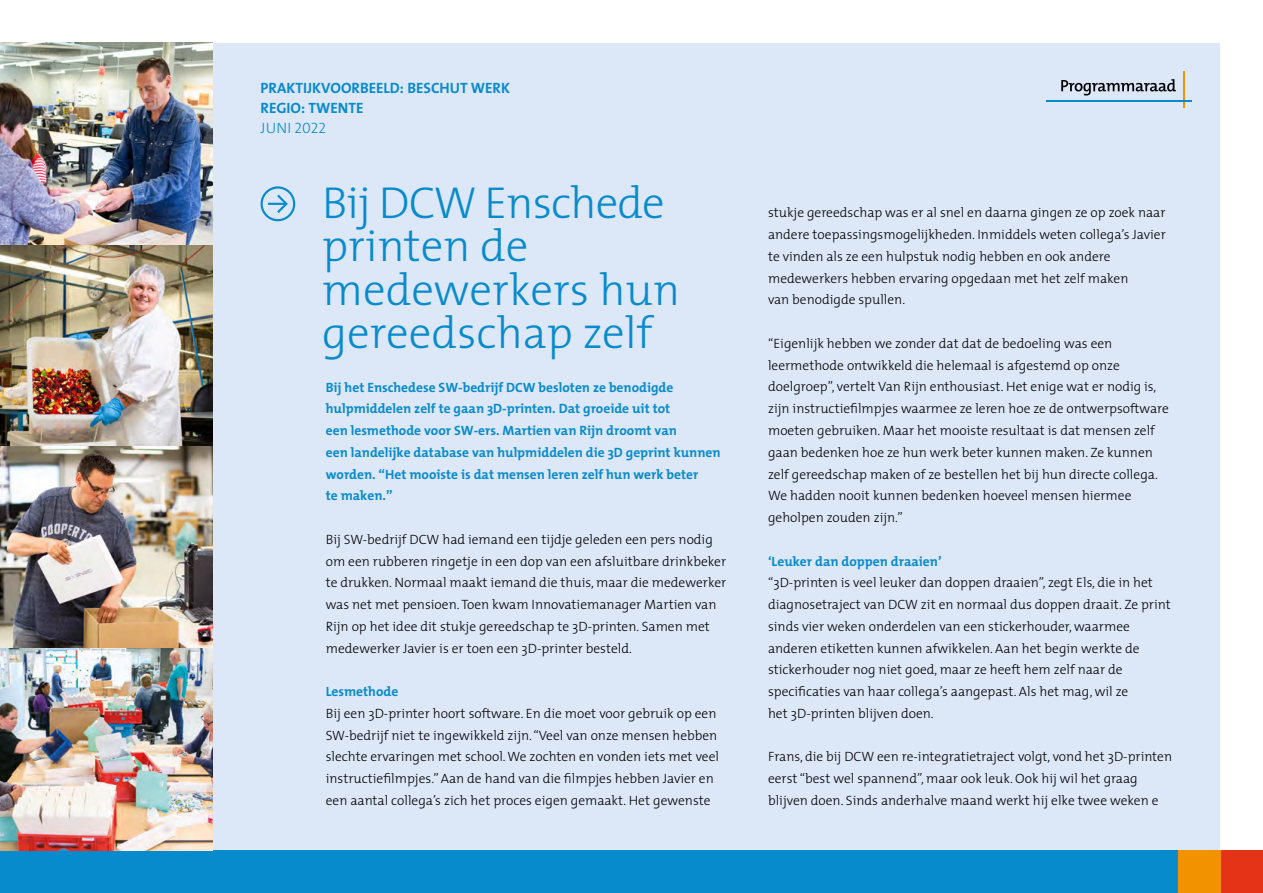
<style>
.page{position:relative;width:1263px;height:893px;background:#fff}
.page>*{position:absolute;margin:0;border:0;box-sizing:border-box;transform-origin:0 0}
.KOP_Praktijkverhaal{font:300 45px/43.5px "The Mix";color:#088bcc}
.Info_Praktijkverhaal{font:15px "The Mix Bold Caps";color:#088bcc}
.Info_Praktijk_DUN{font:15px "The Mix Light Caps";letter-spacing:.01em;color:#088bcc}
.Bodytekst{font:300 13.5px/21.8px "The Mix";color:#000}
.Intotekst_Praktijkve{font:700 13.5px/21.8px "The Mix";color:#088bcc}
.Tussenkop{font:700 13.5px "The Mix";color:#088bcc}
</style>
<div class="page">
<div style="left:43px;top:43px;width:1177px;height:807px;background:#dce7f7"></div>
<div style="left:0;top:850px;width:1178px;height:43px;background:#088bcc"></div>
<div style="left:1220px;top:850px;width:43px;height:43px;background:#e43317"></div>
<div style="left:1178px;top:850px;width:42px;height:43px;background:#f39200"></div>
<svg style="left:261px;top:186px;width:34px;height:35px"></svg>
<hr style="left:1183px;top:71px;width:2px;height:37px;background:#f39200">
<hr style="left:1046px;top:100px;width:145px;height:2px;background:#088bcc">
<svg style="left:1061px;top:79px;width:115px;height:16px"></svg>
<img style="left:0;top:244px;width:213px;height:202px">
<img style="left:0;top:446px;width:213px;height:202px">
<img style="left:0;top:43px;width:213px;height:201px">
<img style="left:0;top:648px;width:213px;height:202px">
<h1 class="Info_Praktijkverhaal" style="left:261px;top:75px;width:251px">PRAKTIJKVOORBEELD: BESCHUT WERK</h1>
<h1 class="Info_Praktijkverhaal" style="left:261px;top:95px;width:104px">REGIO: TWENTE</h1>
<h1 class="Info_Praktijk_DUN" style="left:261px;top:116px;width:67px">JUNI 2022</h1>
<p class="KOP_Praktijkverhaal" style="left:322px;top:179px;width:359px">Bij DCW Enschede printen de medewerkers hun</p>
<p class="KOP_Praktijkverhaal" style="left:322px;top:310px;width:332px">gereedschap zelf</p>
<h1 class="Intotekst_Praktijkve" style="left:326px;top:376px;width:396px">Bij het Enschedese SW-bedrijf DCW besloten ze benodigde hulpmiddelen zelf te gaan 3D-printen. Dat groeide uit tot<br>een lesmethode voor SW-ers. Martien van Rijn droomt van<br>een landelijke database van hulpmiddelen die 3D geprint kunnen worden. “Het mooiste is dat mensen leren zelf hun werk beter<br>te maken.”</h1>
<p class="Bodytekst" style="left:326px;top:528px;width:402px">Bij SW-bedrijf DCW had iemand een tijdje geleden een pers nodig om een rubberen ringetje in een dop van een afsluitbare drinkbeker te drukken. Normaal maakt iemand die thuis, maar die medewerker was net met pensioen. Toen kwam Innovatiemanager Martien van Rijn op het idee dit stukje gereedschap te 3D-printen. Samen met medewerker Javier is er toen een 3D-printer besteld.</p>
<h2 class="Tussenkop" style="left:326px;top:680px;width:74px">Lesmethode</h2>
<p class="Bodytekst" style="left:326px;top:702px;width:395px">Bij een 3D-printer hoort software. En die moet voor gebruik op een SW-bedrijf niet te ingewikkeld zijn. “Veel van onze mensen hebben slechte ervaringen met school. We zochten en vonden iets met veel instructiefilmpjes.” Aan de hand van die filmpjes hebben Javier en een aantal collega’s zich het proces eigen gemaakt. Het gewenste</p>
<p class="Bodytekst" style="left:768px;top:202px;width:399px">stukje gereedschap was er al snel en daarna gingen ze op zoek naar andere toepassingsmogelijkheden. Inmiddels weten collega’s Javier te vinden als ze een hulpstuk nodig hebben en ook andere medewerkers hebben ervaring opgedaan met het zelf maken<br>van benodigde spullen.</p>
<p class="Bodytekst" style="left:768px;top:332px;width:402px">“Eigenlijk hebben we zonder dat dat de bedoeling was een leermethode ontwikkeld die helemaal is afgestemd op onze doelgroep”, vertelt Van Rijn enthousiast. Het enige wat er nodig is, zijn instructiefilmpjes waarmee ze leren hoe ze de ontwerpsoftware moeten gebruiken. Maar het mooiste resultaat is dat mensen zelf gaan bedenken hoe ze hun werk beter kunnen maken. Ze kunnen zelf gereedschap maken of ze bestellen het bij hun directe collega.<br>We hadden nooit kunnen bedenken hoeveel mensen hiermee geholpen zouden zijn.”</p>
<h2 class="Tussenkop" style="left:768px;top:550px;width:175px">‘Leuker dan doppen draaien’</h2>
<p class="Bodytekst" style="left:768px;top:571px;width:404px">“3D-printen is veel leuker dan doppen draaien”, zegt Els, die in het diagnosetraject van DCW zit en normaal dus doppen draait. Ze print sinds vier weken onderdelen van een stickerhouder, waarmee anderen etiketten kunnen afwikkelen. Aan het begin werkte de stickerhouder nog niet goed, maar ze heeft hem zelf naar de specificaties van haar collega’s aangepast. Als het mag, wil ze<br>het 3D-printen blijven doen.</p>
<p class="Bodytekst" style="left:768px;top:745px;width:406px">Frans, die bij DCW een re-integratietraject volgt, vond het 3D-printen eerst “best wel spannend”, maar ook leuk. Ook hij wil het graag blijven doen. Sinds anderhalve maand werkt hij elke twee weken e</p>
</div>
